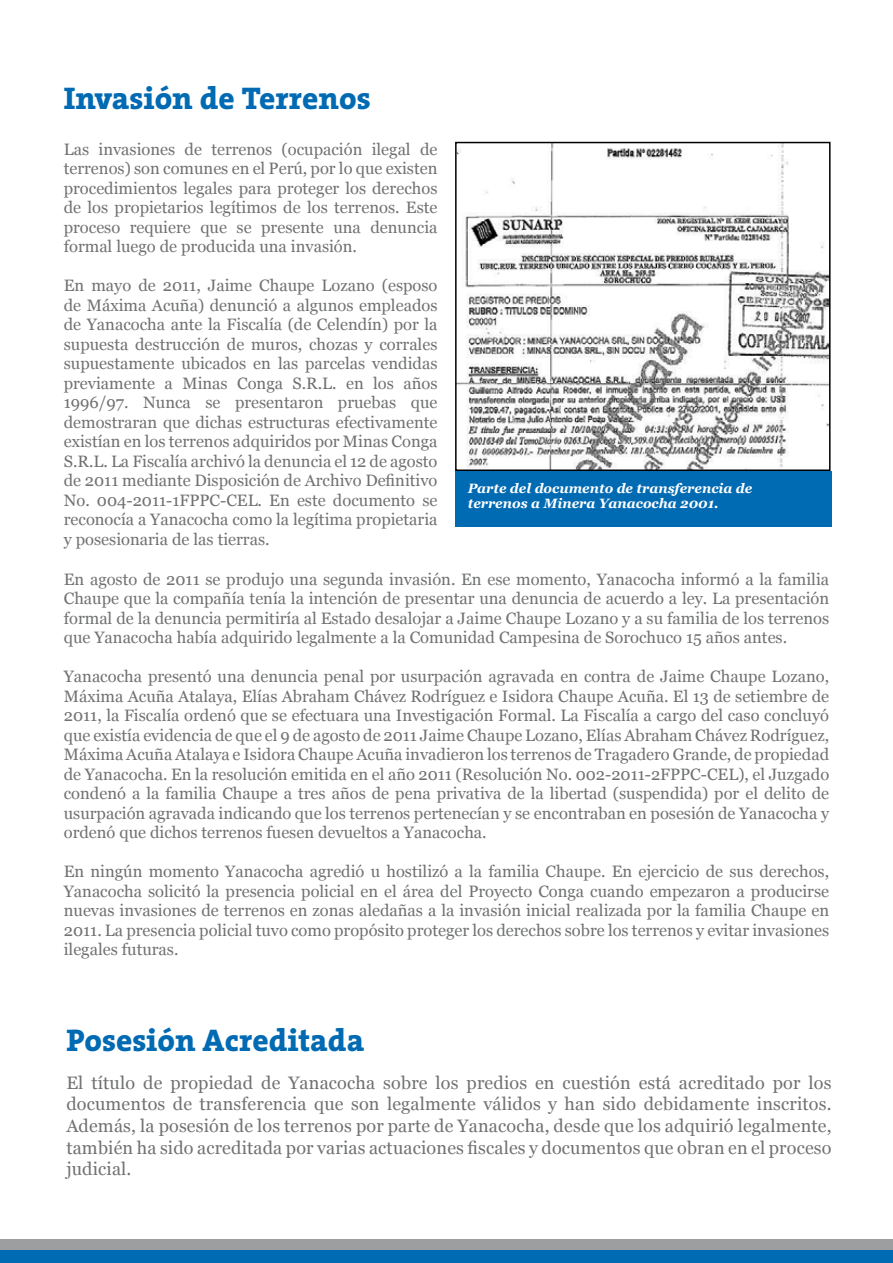
<style>
.page{position:relative;width:893px;height:1263px;background:#fff}
.page>*{position:absolute;margin:0;border:0;box-sizing:border-box;transform-origin:0 0}
.t1{font:800 31.5px "The Serif";color:#006ab3}
.t2{font:18px/21.6px "Georgia";letter-spacing:.01em;color:#707172;text-align:justify}
.t3{font:16.5px/19.5px "Georgia";color:#707172;text-align:justify}
.t4{font:italic 700 13.5px/15px "Georgia";color:#fff}
</style>
<div class="page">
<div style="left:0;top:1239px;width:893px;height:19px;background:#9c9e9f"></div>
<div style="left:0;top:1251px;width:893px;height:12px;background:#006ab3"></div>
<div style="left:455px;top:471px;width:377px;height:56px;background:#006ab3"></div>
<img style="left:458px;top:145px;width:369px;height:323px">
<div style="left:455px;top:142px;width:375px;height:329px;border:2px solid #000"></div>
<h1 class="t1" style="left:64px;top:71px;width:308px">Invasión de Terrenos</h1>
<p class="t3" style="left:64px;top:140px;width:375px">Las invasiones de terrenos (ocupación ilegal de terrenos) son comunes en el Perú, por lo que existen procedimientos legales para proteger los derechos de los propietarios legítimos de los terrenos. Este proceso requiere que se presente una denuncia formal luego de producida una invasión.</p>
<p class="t3" style="left:64px;top:276px;width:375px">En mayo de 2011, Jaime Chaupe Lozano (esposo de Máxima Acuña) denunció a algunos empleados de Yanacocha ante la Fiscalía (de Celendín) por la supuesta destrucción de muros, chozas y corrales supuestamente ubicados en las parcelas vendidas previamente a Minas Conga S.R.L. en los años 1996/97. Nunca se presentaron pruebas que demostraran que dichas estructuras efectivamente existían en los terrenos adquiridos por Minas Conga S.R.L. La Fiscalía archivó la denuncia el 12 de agosto de 2011 mediante Disposición de Archivo Definitivo No. 004-2011-1FPPC-CEL. En este documento se reconocía a Yanacocha como la legítima propietaria y posesionaria de las tierras.</p>
<p class="t4" style="left:468px;top:481px;width:286px">Parte del documento de transferencia de terrenos a Minera Yanacocha 2001.</p>
<p class="t3" style="left:64px;top:570px;width:767px">En agosto de 2011 se produjo una segunda invasión. En ese momento, Yanacocha informó a la familia Chaupe que la compañía tenía la intención de presentar una denuncia de acuerdo a ley. La presentación formal de la denuncia permitiría al Estado desalojar a Jaime Chaupe Lozano y a su familia de los terrenos que Yanacocha había adquirido legalmente a la Comunidad Campesina de Sorochuco 15 años antes.</p>
<p class="t3" style="left:64px;top:667px;width:767px">Yanacocha presentó una denuncia penal por usurpación agravada en contra de Jaime Chaupe Lozano, Máxima Acuña Atalaya, Elías Abraham Chávez Rodríguez e Isidora Chaupe Acuña. El 13 de setiembre de 2011, la Fiscalía ordenó que se efectuara una Investigación Formal. La Fiscalía a cargo del caso concluyó que existía evidencia de que el 9 de agosto de 2011 Jaime Chaupe Lozano, Elías Abraham Chávez Rodríguez, Máxima Acuña Atalaya e Isidora Chaupe Acuña invadieron los terrenos de Tragadero Grande, de propiedad de Yanacocha. En la resolución emitida en el año 2011 (Resolución No. 002-2011-2FPPC-CEL), el Juzgado condenó a la familia Chaupe a tres años de pena privativa de la libertad (suspendida) por el delito de usurpación agravada indicando que los terrenos pertenecían y se encontraban en posesión de Yanacocha y ordenó que dichos terrenos fuesen devueltos a Yanacocha.</p>
<p class="t3" style="left:64px;top:862px;width:767px">En ningún momento Yanacocha agredió u hostilizó a la familia Chaupe. En ejercicio de sus derechos, Yanacocha solicitó la presencia policial en el área del Proyecto Conga cuando empezaron a producirse nuevas invasiones de terrenos en zonas aledañas a la invasión inicial realizada por la familia Chaupe en 2011. La presencia policial tuvo como propósito proteger los derechos sobre los terrenos y evitar invasiones ilegales futuras.</p>
<h1 class="t1" style="left:66px;top:1013px;width:300px">Posesión Acreditada</h1>
<p class="t2" style="left:66px;top:1072px;width:767px">El título de propiedad de Yanacocha sobre los predios en cuestión está acreditado por los documentos de transferencia que son legalmente válidos y han sido debidamente inscritos.<br>Además, la posesión de los terrenos por parte de Yanacocha, desde que los adquirió legalmente, también ha sido acreditada por varias actuaciones fiscales y documentos que obran en el proceso judicial.</p>
</div>
